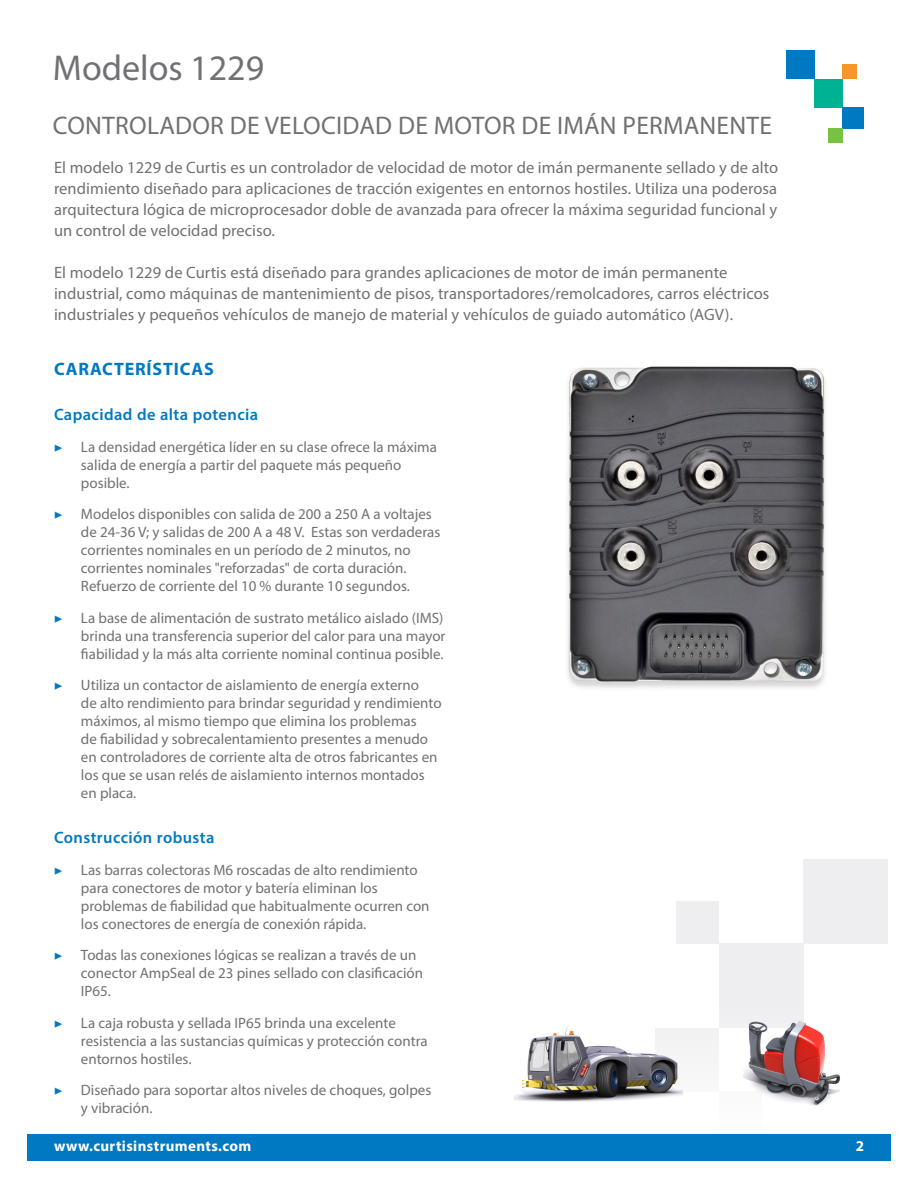
<style>
.page{position:relative;width:918px;height:1188px;background:#fff}
.page>*{position:absolute;margin:0;border:0;box-sizing:border-box;transform-origin:0 0}
.t1{font:36px "Myriad Pro";color:#717074}
.t2{font:25.5px "Myriad Pro";letter-spacing:.01em;color:#717074}
.t3{font:700 18px "Myriad Pro";letter-spacing:.045em;color:#0079c2}
.t4{font:16.5px/21px "Myriad Pro";letter-spacing:.005em;color:#717074;text-align:justify}
.t5{font:600 16.5px "Myriad Pro";letter-spacing:.025em;color:#0079c2}
.t6{font:15px/18px "Myriad Pro";color:#717074}
.t7{font:700 15px "Myriad Pro";letter-spacing:.025em;color:#fff}
.s1{font-family:"Minion Pro";color:#0079c2}
</style>
<div class="page">
<div style="left:27px;top:1134px;width:864px;height:26px;background:#0079c2"></div>
<div style="left:803px;top:859px;width:85px;height:85px;background:#eeeef0"></div>
<div style="left:719px;top:944px;width:84px;height:84px;background:#eeeef0"></div>
<div style="left:656px;top:1028px;width:63px;height:64px;background:#f5f5f6"></div>
<div style="left:677px;top:901px;width:42px;height:43px;background:#eeeef0"></div>
<div style="left:786px;top:51px;width:29px;height:28px;background:#0079c2"></div>
<div style="left:815px;top:79px;width:28px;height:28px;background:#00b294"></div>
<div style="left:843px;top:107px;width:21px;height:21px;background:#0079c2"></div>
<div style="left:843px;top:65px;width:14px;height:14px;background:#f79728"></div>
<div style="left:829px;top:128px;width:14px;height:14px;background:#79c142"></div>
<img style="left:567px;top:366px;width:258px;height:322px">
<img style="left:514px;top:1027px;width:168px;height:75px">
<img style="left:743px;top:1016px;width:97px;height:90px">
<h1 class="t1" style="left:53px;top:46px;width:213px">Modelos 1229</h1>
<h2 class="t2" style="left:53px;top:110px;width:720px">CONTROLADOR DE VELOCIDAD DE MOTOR DE IMÁN PERMANENTE</h2>
<p class="t4" style="left:54px;top:157px;width:726px">El modelo 1229 de Curtis es un controlador de velocidad de motor de imán permanente sellado y de alto rendimiento diseñado para aplicaciones de tracción exigentes en entornos hostiles. Utiliza una poderosa arquitectura lógica de microprocesador doble de avanzada para ofrecer la máxima seguridad funcional y un control de velocidad preciso.</p>
<p class="t4" style="left:54px;top:262px;width:717px;text-align:left">El modelo 1229 de Curtis está diseñado para grandes aplicaciones de motor de imán permanente industrial, como máquinas de mantenimiento de pisos, transportadores/remolcadores, carros eléctricos industriales y pequeños vehículos de manejo de material y vehículos de guiado automático (AGV).</p>
<p class="t3" style="left:54px;top:357px;width:161px">CARACTERÍSTICAS</p>
<p class="t5" style="left:54px;top:404px;width:206px">Capacidad de alta potencia</p>
<p class="t6" style="left:81px;top:438px;width:357px;text-indent:-27px"><span class="s1">▶</span> La densidad energética líder en su clase ofrece la máxima salida de energía a partir del paquete más pequeño posible.</p>
<p class="t6" style="left:81px;top:505px;width:361px;text-indent:-27px"><span class="s1">▶</span> Modelos disponibles con salida de 200 a 250 A a voltajes de 24-36 V; y salidas de 200 A a 48 V. Estas son verdaderas corrientes nominales en un período de 2 minutos, no corrientes nominales "reforzadas" de corta duración.<br>Refuerzo de corriente del 10 % durante 10 segundos.</p>
<p class="t6" style="left:81px;top:609px;width:366px;text-indent:-27px"><span class="s1">▶</span> La base de alimentación de sustrato metálico aislado (IMS) brinda una transferencia superior del calor para una mayor fiabilidad y la más alta corriente nominal continua posible.</p>
<p class="t6" style="left:81px;top:676px;width:362px;text-indent:-27px"><span class="s1">▶</span> Utiliza un contactor de aislamiento de energía externo<br>de alto rendimiento para brindar seguridad y rendimiento máximos, al mismo tiempo que elimina los problemas<br>de fiabilidad y sobrecalentamiento presentes a menudo en controladores de corriente alta de otros fabricantes en los que se usan relés de aislamiento internos montados en placa.</p>
<p class="t5" style="left:54px;top:827px;width:162px">Construcción robusta</p>
<p class="t6" style="left:81px;top:861px;width:350px;text-indent:-27px"><span class="s1">▶</span> Las barras colectoras M6 roscadas de alto rendimiento para conectores de motor y batería eliminan los problemas de fiabilidad que habitualmente ocurren con los conectores de energía de conexión rápida.</p>
<p class="t6" style="left:81px;top:946px;width:344px;text-indent:-27px"><span class="s1">▶</span> Todas las conexiones lógicas se realizan a través de un conector AmpSeal de 23 pines sellado con clasificación<br>IP65.</p>
<p class="t6" style="left:81px;top:1014px;width:348px;text-indent:-27px"><span class="s1">▶</span> La caja robusta y sellada IP65 brinda una excelente resistencia a las sustancias químicas y protección contra entornos hostiles.</p>
<p class="t6" style="left:81px;top:1081px;width:352px;text-indent:-27px"><span class="s1">▶</span> Diseñado para soportar altos niveles de choques, golpes y vibración.</p>
<p class="t7" style="left:54px;top:1136px;width:199px">www.curtisinstruments.com</p>
<p class="t7" style="left:856px;top:1136px;width:10px">2</p>
</div>
